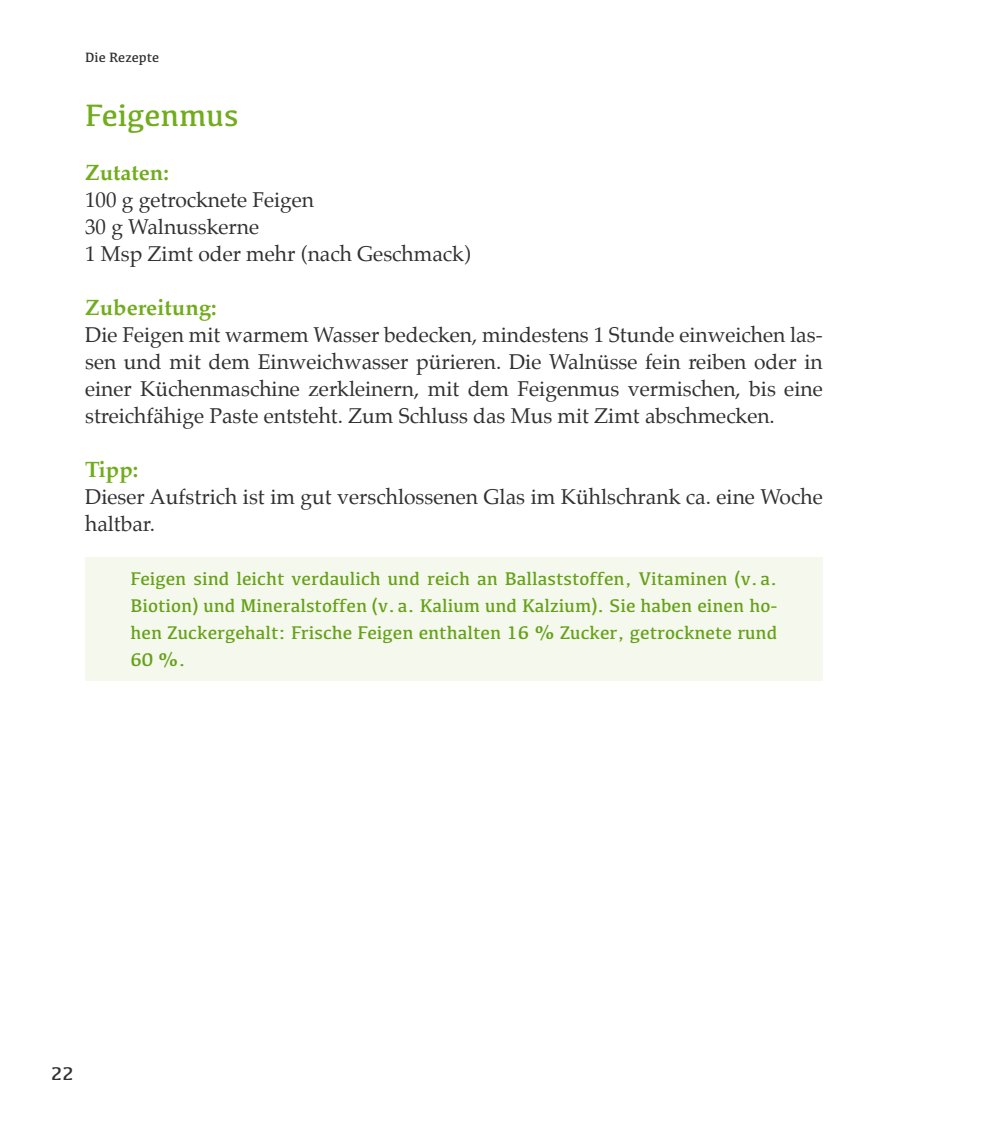
<style>
.page{position:relative;width:993px;height:1134px;background:#fff}
.page>*{position:absolute;margin:0;border:0;box-sizing:border-box;transform-origin:0 0}
.t1{font:32px "Kefa";color:#70ac1c}
.t2{font:700 22px "Palatino";color:#70ac1c}
.t3{font:21px/27px "Palatino";color:#313130}
.t4{font:19px/27px "Kefa";color:#66a119;text-align:justify}
.t5{font:19px "Kefa";color:#313130}
.t6{font:14px "Kefa";color:#313130}
</style>
<div class="page">
<div style="left:85px;top:558px;width:737px;height:123px;background:#f5f9ed"></div>
<p class="t6" style="left:85px;top:49px;width:76px">Die Rezepte</p>
<h1 class="t1" style="left:85px;top:95px;width:155px">Feigenmus</h1>
<p class="t2" style="left:85px;top:154px;width:85px">Zutaten:</p>
<p class="t3" style="left:85px;top:186px;width:387px">100 g getrocknete Feigen<br>30 g Walnusskerne<br>1 Msp Zimt oder mehr (nach Geschmack)</p>
<p class="t2" style="left:85px;top:289px;width:133px">Zubereitung:</p>
<p class="t3" style="left:85px;top:321px;width:739px;text-align:justify">Die Feigen mit warmem Wasser bedecken, mindestens 1 Stunde einweichen las&shy;sen und mit dem Einweichwasser pürieren. Die Walnüsse fein reiben oder in einer Küchenmaschine zerkleinern, mit dem Feigenmus vermischen, bis eine streichfähige Paste entsteht. Zum Schluss das Mus mit Zimt abschmecken.</p>
<p class="t2" style="left:85px;top:451px;width:55px">Tipp:</p>
<p class="t3" style="left:85px;top:483px;width:739px">Dieser Aufstrich ist im gut verschlossenen Glas im Kühlschrank ca. eine Woche haltbar.</p>
<p class="t4" style="left:130px;top:565px;width:648px">Feigen sind leicht verdaulich und reich an Ballaststoffen, Vitaminen (v.a.<br>Biotion) und Mineralstoffen (v.a. Kalium und Kalzium). Sie haben einen ho&shy;hen Zuckergehalt: Frische Feigen enthalten 16 % Zucker, getrocknete rund 60 %.</p>
<p class="t5" style="left:51px;top:1062px;width:24px">22</p>
</div>
